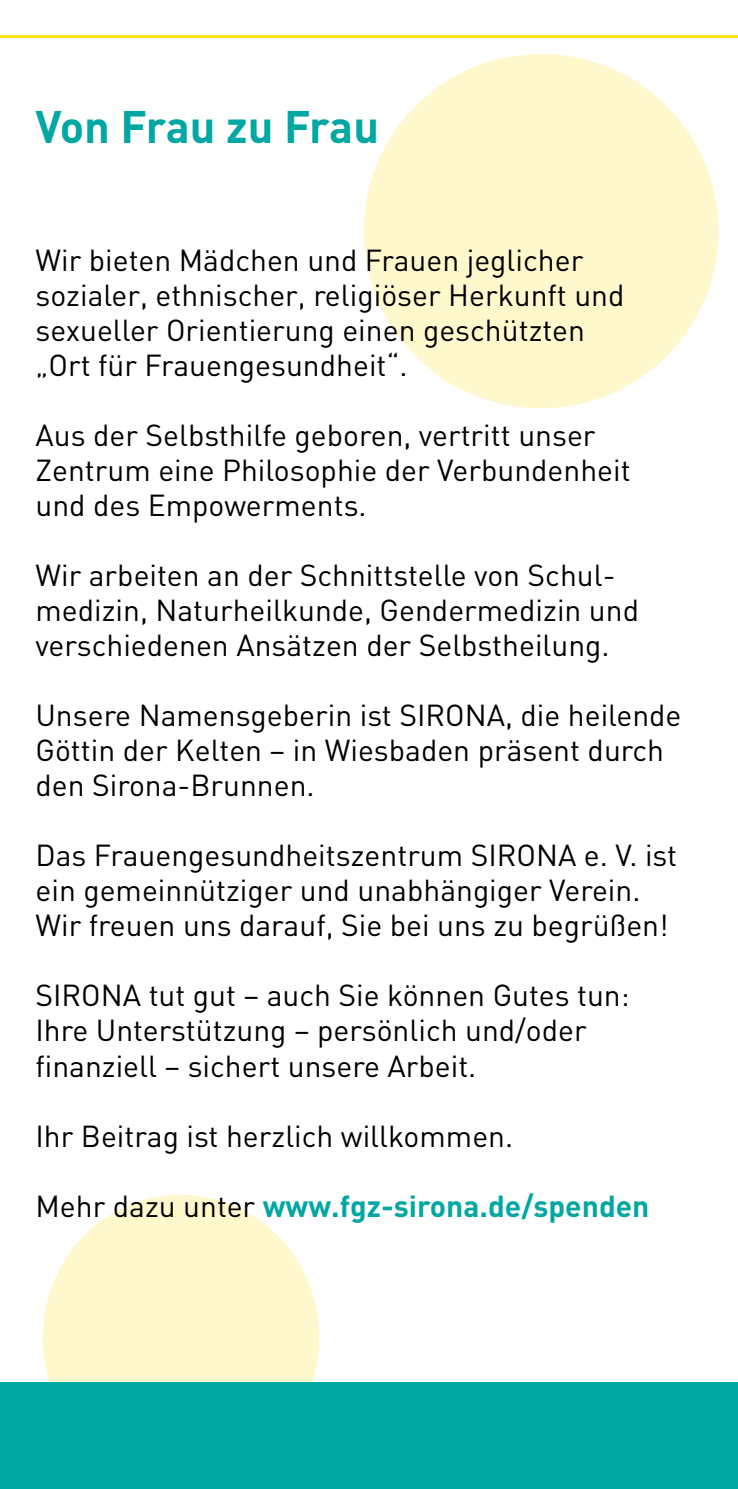
<style>
.page{position:relative;width:738px;height:1489px;background:#fff}
.page>*{position:absolute;margin:0;border:0;box-sizing:border-box;transform-origin:0 0}
.t1{font:700 45px "DIN";letter-spacing:-.01em;color:#00a7a3}
.t2{font:30px/35px "DIN";color:#000}
.t3{font:700 30px "DIN";color:#00a7a3}
.s1{font-weight:400;color:#000}
</style>
<div class="page">
<div style="left:43px;top:1194px;width:276px;height:286px;background:#fff8cd;border-radius:50%"></div>
<div style="left:363px;top:54px;width:355px;height:354px;background:#fff8cd;border-radius:50%"></div>
<div style="left:0;top:1382px;width:737px;height:106px;background:#00a7a3"></div>
<hr style="left:0;top:35px;width:737px;height:3px;background:#fd0">
<p class="t1" style="left:35px;top:96px;width:345px">Von Frau zu Frau</p>
<p class="t2" style="left:35px;top:243px;width:590px">Wir bieten Mädchen und Frauen jeglicher sozialer, ethnischer, religiöser Herkunft und sexueller Orientierung einen geschützten</p>
<p class="t2" style="left:35px;top:348px;width:373px">„Ort für Frauengesundheit“.</p>
<p class="t2" style="left:35px;top:418px;width:596px">Aus der Selbsthilfe geboren, vertritt unser<br>Zentrum eine Philosophie der Verbundenheit und des Empowerments.</p>
<p class="t2" style="left:35px;top:558px;width:604px">Wir arbeiten an der Schnittstelle von Schul&shy;medizin, Naturheilkunde, Gendermedizin und verschiedenen Ansätzen der Selbstheilung.</p>
<p class="t2" style="left:35px;top:698px;width:647px">Unsere Namensgeberin ist SIRONA, die heilende<br>Göttin der Kelten – in Wiesbaden präsent durch den Sirona-Brunnen.</p>
<p class="t2" style="left:35px;top:838px;width:642px">Das Frauengesundheitszentrum SIRONA e. V. ist ein gemeinnütziger und unabhängiger Verein.</p>
<p class="t2" style="left:35px;top:908px;width:634px">Wir freuen uns darauf, Sie bei uns zu begrüßen!</p>
<p class="t2" style="left:35px;top:978px;width:595px">SIRONA tut gut – auch Sie können Gutes tun:<br>Ihre Unterstützung – persönlich und/oder finanziell – sichert unsere Arbeit.</p>
<p class="t2" style="left:35px;top:1118px;width:479px">Ihr Beitrag ist herzlich willkommen.</p>
<p class="t3" style="left:35px;top:1185px;width:615px"><span class="s1">Mehr dazu unter</span> www.fgz-sirona.de/spenden</p>
</div>
